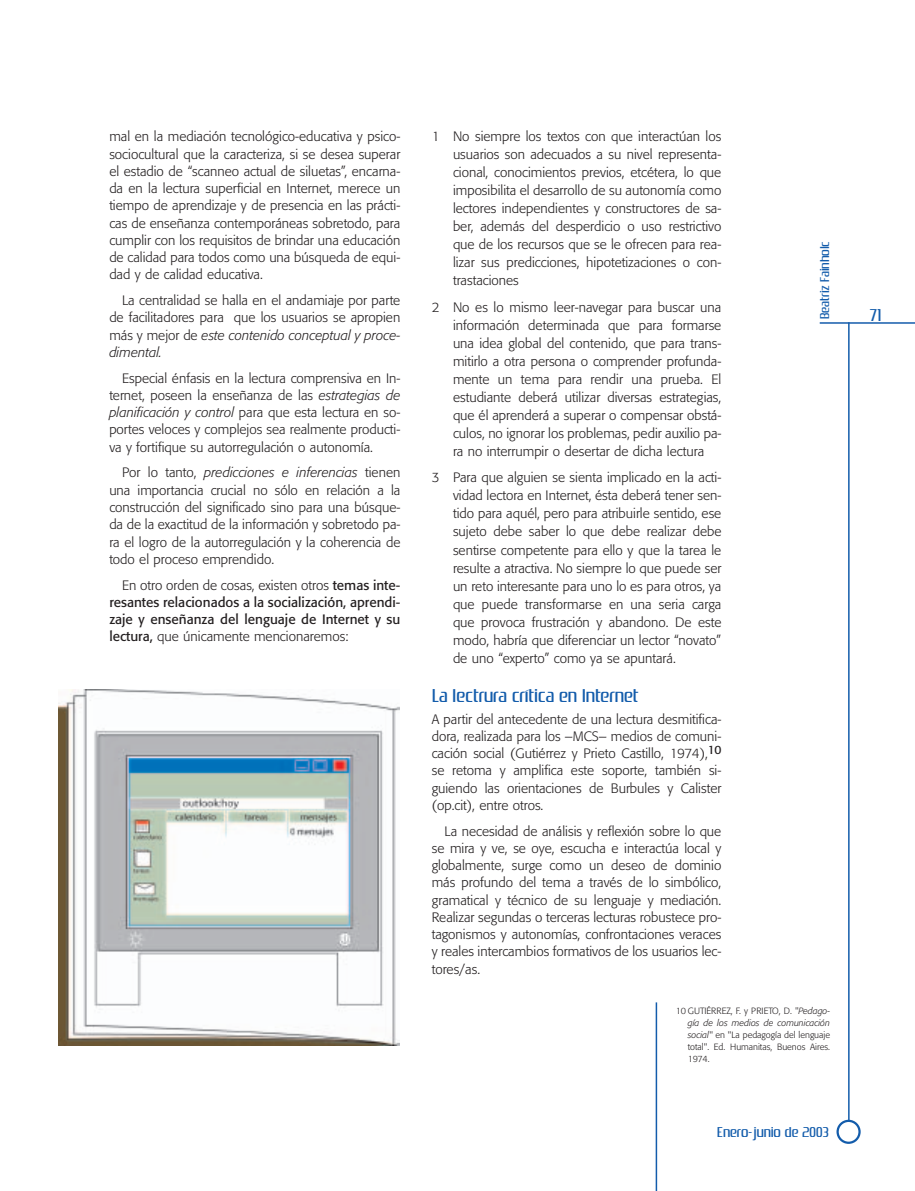
<style>
.page{position:relative;width:915px;height:1191px;background:#fff}
.page>*{position:absolute;margin:0;border:0;box-sizing:border-box;transform-origin:0 0}
.t1{font:19.5px "Zrnic";color:#135cab}
.t2{font:18px "Zrnic";color:#135cab}
.t3{font:15px "Zrnic";color:#135cab}
.t4{font:300 13.5px/17.2px "Formata";color:#231f20;text-align:justify}
.t5{font:13.5px/17.2px "Formata";color:#231f20;text-align:justify}
.t6{font:13.5px "Zrnic";color:#135cab}
.t7{font:300 9px/12px "Formata";color:#231f20;text-align:justify}
.s1{font-style:italic}
.s2{font-weight:300}
</style>
<div class="page">
<hr style="left:819px;top:322px;width:95px;height:2px;background:#135cab">
<hr style="left:847px;top:322px;width:2px;height:798px;background:#135cab">
<svg style="left:836px;top:1119px;width:24px;height:24px"></svg>
<img style="left:59px;top:689px;width:340px;height:356px">
<hr style="left:655px;top:1002px;width:2px;height:189px;background:#135cab">
<p class="t4" style="left:109px;top:129px;width:292px">mal en la mediación tecnológico-educativa y psico&shy;sociocultural que la caracteriza, si se desea superar el estadio de “scanneo actual de siluetas”, encarna&shy;da en la lectura superficial en Internet, merece un tiempo de aprendizaje y de presencia en las prácti&shy;cas de enseñanza contemporáneas sobretodo, para cumplir con los requisitos de brindar una educación de calidad para todos como una búsqueda de equi&shy;dad y de calidad educativa.</p>
<p class="t4" style="left:109px;top:293px;width:292px;text-indent:13px">La centralidad se halla en el andamiaje por parte de facilitadores para que los usuarios se apropien más y mejor de <span class="s1">este contenido conceptual y proce&shy;dimental.</span></p>
<p class="t4" style="left:109px;top:370px;width:292px;text-indent:13px">Especial énfasis en la lectura comprensiva en In&shy;ternet, poseen la enseñanza de las <span class="s1">estrategias de planificación y control</span> para que esta lectura en so&shy;portes veloces y complejos sea realmente producti&shy;va y fortifique su autorregulación o autonomía.</p>
<p class="t4" style="left:109px;top:465px;width:292px;text-indent:13px">Por lo tanto, <span class="s1">predicciones e inferencias</span> tienen una importancia crucial no sólo en relación a la construcción del significado sino para una búsque&shy;da de la exactitud de la información y sobretodo pa&shy;ra el logro de la autorregulación y la coherencia de todo el proceso emprendido.</p>
<p class="t5" style="left:109px;top:577px;width:292px;text-indent:13px"><span class="s2">En otro orden de cosas, existen otros</span> temas inte&shy;resantes relacionados a la socialización, aprendi&shy;zaje y enseñanza del lenguaje de Internet y su lectura, <span class="s2">que únicamente mencionaremos:</span></p>
<p class="t4" style="left:453px;top:129px;width:270px;line-height:18px;text-indent:-21px">1 No siempre los textos con que interactúan los usuarios son adecuados a su nivel representa&shy;cional, conocimientos previos, etcétera, lo que imposibilita el desarrollo de su autonomía como lectores independientes y constructores de sa&shy;ber, además del desperdicio o uso restrictivo que de los recursos que se le ofrecen para rea&shy;lizar sus predicciones, hipotetizaciones o con&shy;trastaciones</p>
<p class="t4" style="left:453px;top:299px;width:270px;line-height:18px;text-indent:-21px">2 No es lo mismo leer-navegar para buscar una información determinada que para formarse una idea global del contenido, que para trans&shy;mitirlo a otra persona o comprender profunda&shy;mente un tema para rendir una prueba. El estudiante deberá utilizar diversas estrategias, que él aprenderá a superar o compensar obstá&shy;culos, no ignorar los problemas, pedir auxilio pa&shy;ra no interrumpir o desertar de dicha lectura</p>
<p class="t4" style="left:453px;top:470px;width:270px;line-height:18px;text-indent:-21px">3 Para que alguien se sienta implicado en la acti&shy;vidad lectora en Internet, ésta deberá tener sen&shy;tido para aquél, pero para atribuirle sentido, ese sujeto debe saber lo que debe realizar debe sentirse competente para ello y que la tarea le resulte a atractiva. No siempre lo que puede ser un reto interesante para uno lo es para otros, ya que puede transformarse en una seria carga que provoca frustración y abandono. De este modo, habría que diferenciar un lector “novato” de uno “experto” como ya se apuntará.</p>
<h1 class="t1" style="left:431px;top:689px;width:208px">La lectrura crítica en Internet</h1>
<p class="t4" style="left:431px;top:711px;width:291px">A partir del antecedente de una lectura desmitifica&shy;dora, realizada para los –MCS– medios de comuni&shy;cación social (Gutiérrez y Prieto Castillo, 1974),<sup>10 </sup>se retoma y amplifica este soporte, también si&shy;guiendo las orientaciones de Burbules y Calister (op.cit), entre otros.</p>
<p class="t4" style="left:431px;top:823px;width:291px;text-indent:13px">La necesidad de análisis y reflexión sobre lo que se mira y ve, se oye, escucha e interactúa local y globalmente, surge como un deseo de dominio más profundo del tema a través de lo simbólico, gramatical y técnico de su lenguaje y mediación.<br>Realizar segundas o terceras lecturas robustece pro&shy;tagonismos y autonomías, confrontaciones veraces y reales intercambios formativos de los usuarios lec&shy;tores/as.</p>
<p class="t6" style="left:820px;top:319px;width:80px;rotate:-90deg">Beatriz Fainholc</p>
<p class="t7" style="left:687px;top:1005px;width:144px;text-indent:-12px">10 GUTIÉRREZ, F. y PRIETO, D. <span class="s1">"Pedago&shy;gía de los medios de comunicación social"</span> en "La pedagogía del lenguaje total". Ed. Humanitas, Buenos Aires.<br>1974.</p>
<p class="t3" style="left:716px;top:1127px;width:114px">Enero-junio de 2003</p>
<h2 class="t2" style="left:869px;top:309px;width:13px">71</h2>
</div>
